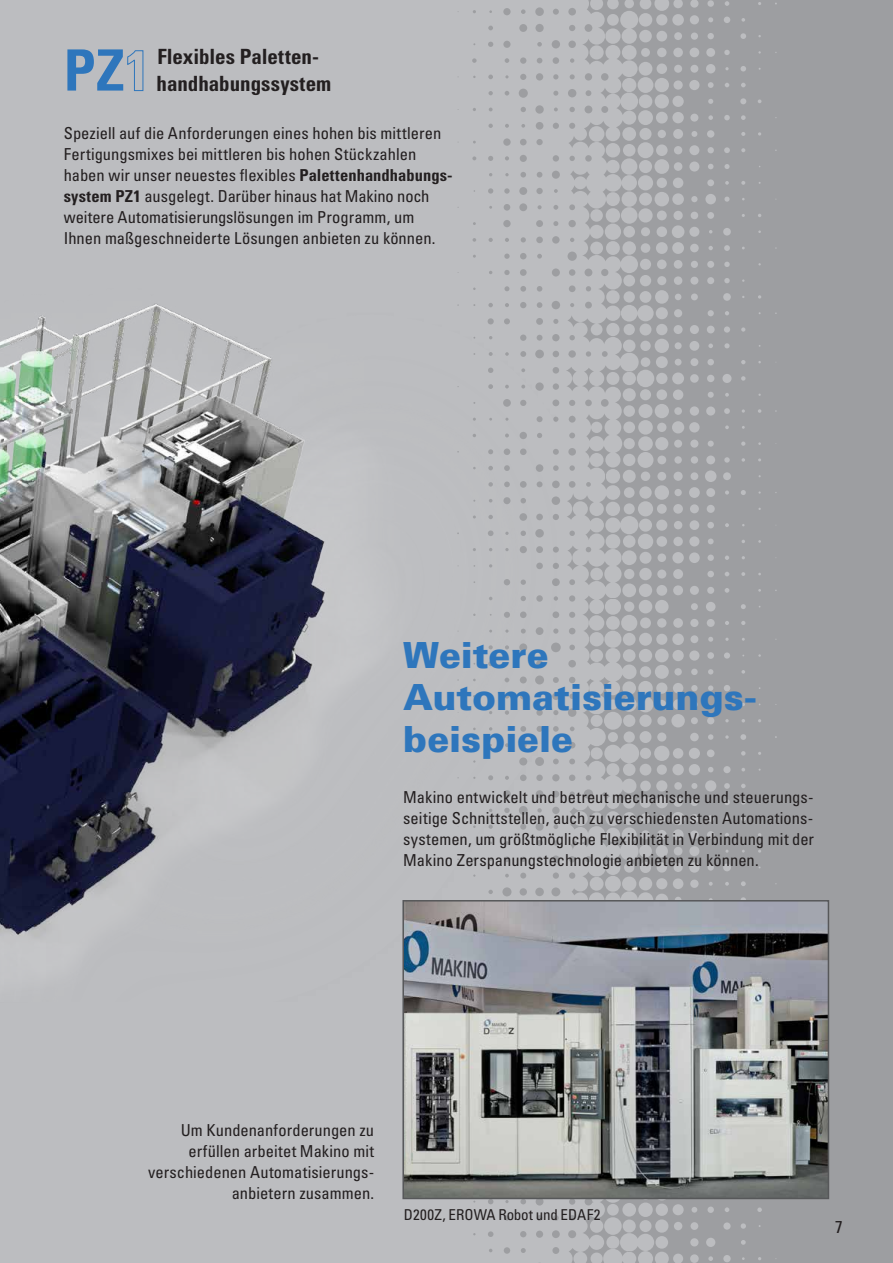
<style>
.page{position:relative;width:893px;height:1263px;background:#bcbdc0}
.page>*{position:absolute;margin:0;border:0;box-sizing:border-box;transform-origin:0 0}
.t1{font:900 36px/42px "Univers";color:#2e76bc}
.t2{font:21px/27px "Univers LTCYR 67 Bold Cond";color:#231f20}
.t3{font:condensed 17.25px "Univers LTCYR 57";color:#231f20}
.t4{font:condensed 16.5px/21px "Univers LTCYR 57";color:#231f20;text-align:right}
.t5{font:condensed 15px "Univers LTCYR 57";letter-spacing:.005em;color:#231f20}
.s1{font-size:57px;color:#2e76bc}
.s2{font-family:"Univers LTCYR 67 Bold Cond";font-stretch:normal}
</style>
<div class="page">
<svg style="left:457px;top:0;width:436px;height:1263px;fill:#9d9ea1"></svg>
<img style="left:0;top:240px;width:557px;height:695px">
<img style="left:405px;top:903px;width:421px;height:293px">
<div style="left:402px;top:900px;width:427px;height:299px;border:2px solid #57585a"></div>
<p class="t2" style="left:64px;top:42px;width:269px;text-indent:94px">Flexibles Paletten-<br><span class="s1">PZ1</span> handhabungssystem</p>
<p class="t4" style="left:64px;top:122px;width:391px;text-align:left">Speziell auf die Anforderungen eines hohen bis mittleren Fertigungsmixes bei mittleren bis hohen Stückzahlen haben wir unser neuestes flexibles <span class="s2">Palettenhandhabungs&shy;system PZ1</span> ausgelegt. Darüber hinaus hat Makino noch weitere Automatisierungslösungen im Programm, um Ihnen maßgeschneiderte Lösungen anbieten zu können.</p>
<h1 class="t1" style="left:403px;top:634px;width:355px">Weitere<br>Automatisierungs&shy;beispiele</h1>
<p class="t4" style="left:403px;top:786px;width:412px;text-align:justify">Makino entwickelt und betreut mechanische und steuerungs&shy;seitige Schnittstellen, auch zu verschiedensten Automations&shy;systemen, um größtmögliche Flexibilität in Verbindung mit der Makino Zerspanungstechnologie anbieten zu können.</p>
<p class="t4" style="left:148px;top:1119px;width:228px">Um Kundenanforderungen zu erfüllen arbeitet Makino mit verschiedenen Automatisierungs&shy;anbietern zusammen.</p>
<p class="t5" style="left:404px;top:1205px;width:198px">D200Z, EROWA Robot und EDAF2</p>
<p class="t3" style="left:835px;top:1216px;width:9px">7</p>
</div>
